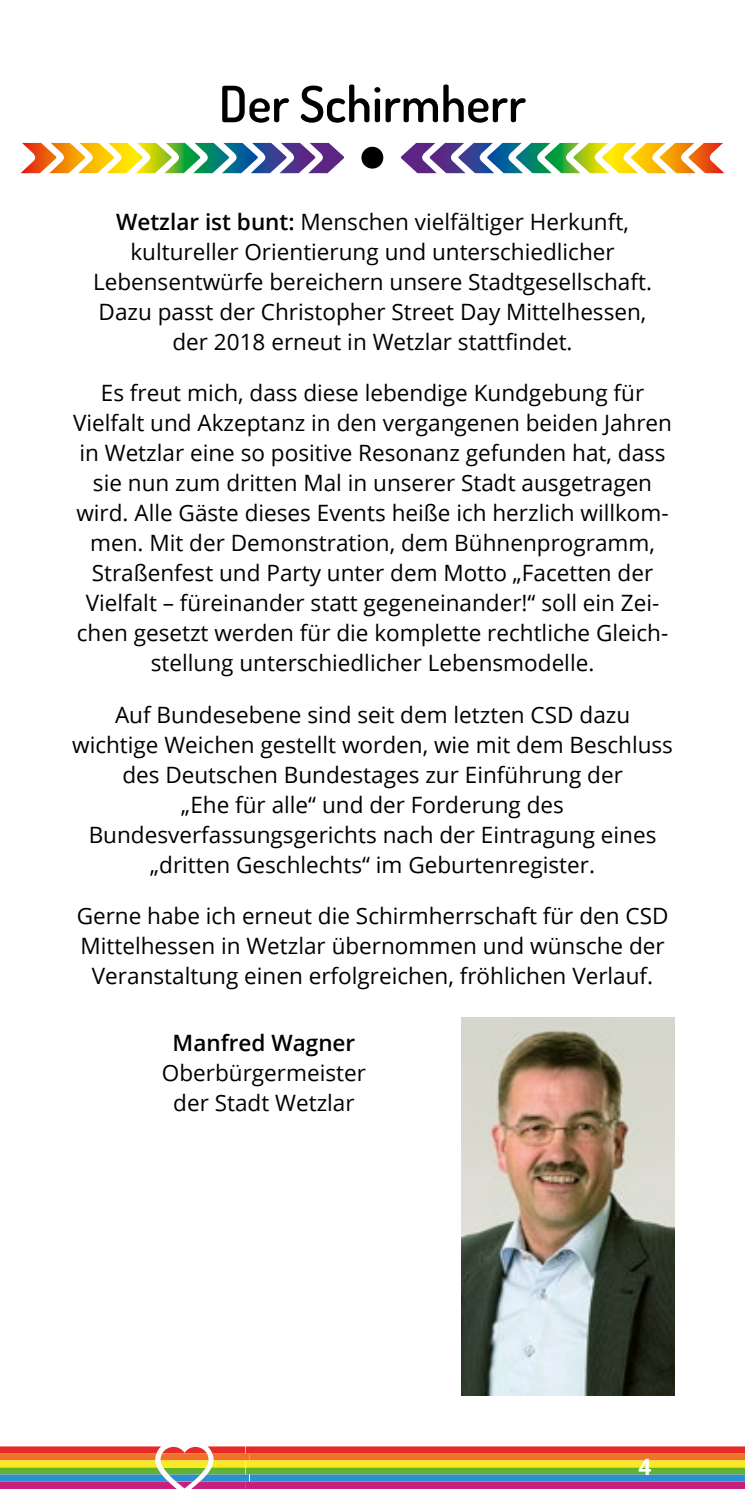
<style>
.page{position:relative;width:745px;height:1489px;background:#fff}
.page>*{position:absolute;margin:0;border:0;box-sizing:border-box;transform-origin:0 0}
.t1{font:600 50px "Dosis";color:#000}
.t2{font:22.5px/30px "Open Sans";color:#000;text-align:center}
.t3{font:600 22.5px "Open Sans";color:#000}
.t4{font:700 22.5px "Open Sans";color:#fff}
.s1{font-weight:600}
</style>
<div class="page">
<svg style="left:0;top:1446px;width:744px;height:42px;background:#b4845c"></svg>
<div style="left:361px;top:147px;width:22px;height:22px;background:#000;border-radius:50%"></div>
<svg style="left:21px;top:143px;width:323px;height:30px"></svg>
<svg style="left:401px;top:143px;width:323px;height:30px"></svg>
<img style="left:461px;top:1017px;width:212px;height:378px">
<h1 class="t1" style="left:219px;top:71px;width:308px">Der Schirmherr</h1>
<p class="t2" style="left:93px;top:206px;width:560px"><span class="s1">Wetzlar ist bunt:</span> Menschen vielfältiger Herkunft, kultureller Orientierung und unterschiedlicher Lebensentwürfe bereichern unsere Stadtgesellschaft.<br>Dazu passt der Christopher Street Day Mittelhessen, der 2018 erneut in Wetzlar stattfindet.</p>
<p class="t2" style="left:73px;top:377px;width:600px">Es freut mich, dass diese lebendige Kundgebung für Vielfalt und Akzeptanz in den vergangenen beiden Jahren in Wetzlar eine so positive Resonanz gefunden hat, dass sie nun zum dritten Mal in unserer Stadt ausgetragen wird. Alle Gäste dieses Events heiße ich herzlich willkom&shy;men. Mit der Demonstration, dem Bühnenprogramm, Straßenfest und Party unter dem Motto „Facetten der Vielfalt – füreinander statt gegeneinander!“ soll ein Zei&shy;chen gesetzt werden für die komplette rechtliche Gleich&shy;stellung unterschiedlicher Lebensmodelle.</p>
<p class="t2" style="left:72px;top:698px;width:602px">Auf Bundesebene sind seit dem letzten CSD dazu wichtige Weichen gestellt worden, wie mit dem Beschluss des Deutschen Bundestages zur Einführung der<br>„Ehe für alle“ und der Forderung des Bundesverfassungsgerichts nach der Eintragung eines „dritten Geschlechts“ im Geburtenregister.</p>
<p class="t2" style="left:77px;top:900px;width:593px">Gerne habe ich erneut die Schirmherrschaft für den CSD<br>Mittelhessen in Wetzlar übernommen und wünsche der<br>Veranstaltung einen erfolgreichen, fröhlichen Verlauf.</p>
<p class="t3" style="left:172px;top:1026px;width:184px">Manfred Wagner</p>
<p class="t2" style="left:162px;top:1056px;width:205px">Oberbürgermeister der Stadt Wetzlar</p>
<p class="t4" style="left:638px;top:1450px;width:14px">4</p>
</div>
